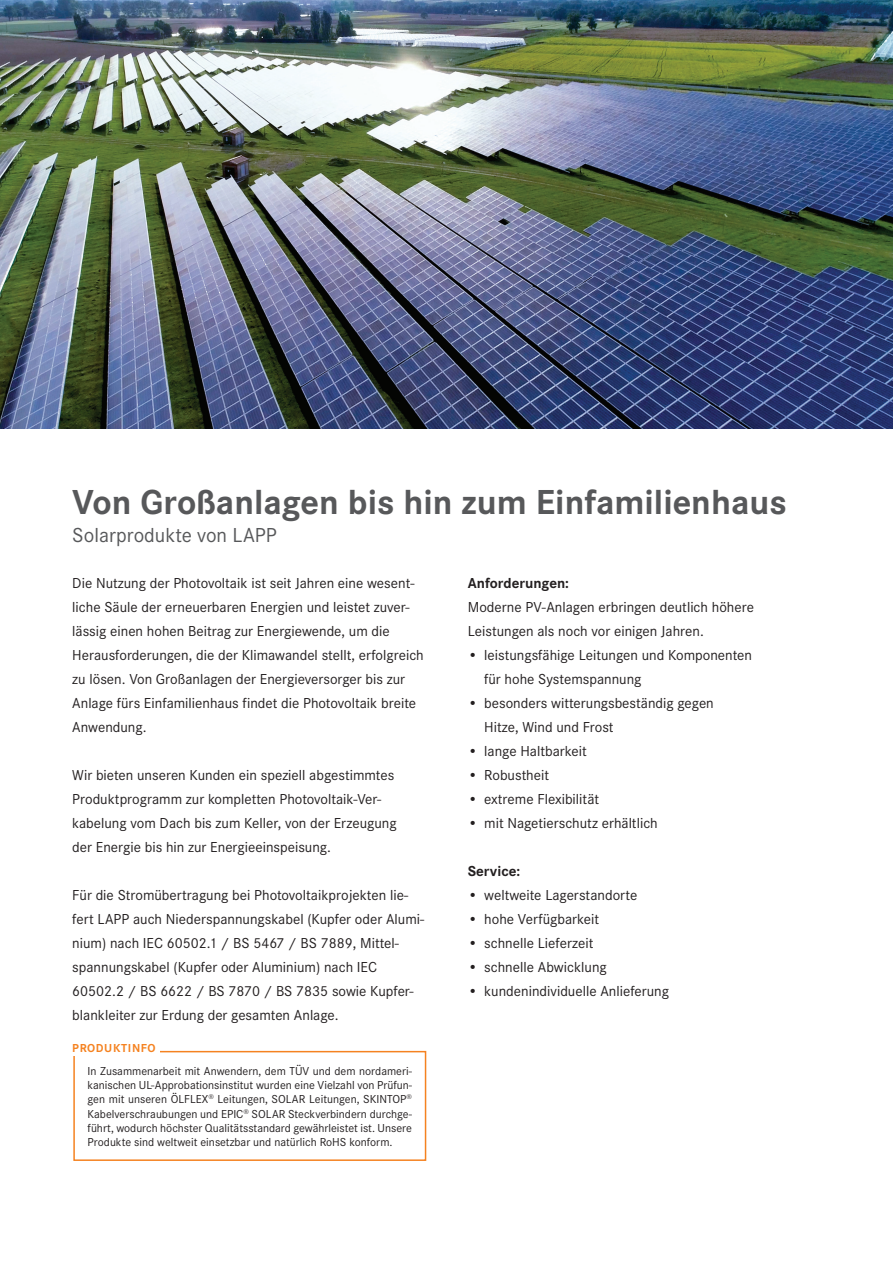
<style>
.page{position:relative;width:893px;height:1263px;background:#fff}
.page>*{position:absolute;margin:0;border:0;box-sizing:border-box;transform-origin:0 0}
.t1{font:700 36px "Corporate STOT";color:#57585a}
.t2{font:21px "Corporate STOT";color:#57585a}
.t3{font:15px/24px "Corporate STOT";color:#231f20}
.t4{font:700 15px "Corporate STOT";color:#231f20}
.t5{font:12px/14.2px "Corporate STOT";color:#231f20;text-align:justify}
.t6{font:700 12px "Corporate STOT";letter-spacing:.05em;color:#f58220}
</style>
<div class="page">
<img style="left:0;top:0;width:893px;height:428px">
<div style="left:73px;top:1051px;width:353px;height:110px;border:2px solid #f58220"></div>
<div style="left:72px;top:1043px;width:87px;height:13px;background:#fff"></div>
<h1 class="t1" style="left:72px;top:481px;width:716px">Von Großanlagen bis hin zum Einfamilienhaus</h1>
<h2 class="t2" style="left:72px;top:523px;width:206px">Solarprodukte von LAPP</h2>
<p class="t3" style="left:72px;top:571px;width:353px">Die Nutzung der Photovoltaik ist seit Jahren eine wesent&shy;liche Säule der erneuerbaren Energien und leistet zuver&shy;lässig einen hohen Beitrag zur Energiewende, um die Herausforderungen, die der Klimawandel stellt, erfolgreich zu lösen. Von Großanlagen der Energieversorger bis zur Anlage fürs Einfamilienhaus findet die Photovoltaik breite Anwendung.</p>
<p class="t3" style="left:72px;top:763px;width:326px">Wir bieten unseren Kunden ein speziell abgestimmtes Produktprogramm zur kompletten Photovoltaik-Ver&shy;kabelung vom Dach bis zum Keller, von der Erzeugung der Energie bis hin zur Energieeinspeisung.</p>
<p class="t3" style="left:72px;top:883px;width:353px">Für die Stromübertragung bei Photovoltaikprojekten lie&shy;fert LAPP auch Niederspannungskabel (Kupfer oder Alumi&shy;nium) nach IEC 60502.1 / BS 5467 / BS 7889, Mittel&shy;spannungskabel (Kupfer oder Aluminium) nach IEC 60502.2 / BS 6622 / BS 7870 / BS 7835 sowie Kupfer&shy;blankleiter zur Erdung der gesamten Anlage.</p>
<p class="t4" style="left:468px;top:574px;width:103px">Anforderungen:</p>
<p class="t3" style="left:468px;top:595px;width:288px">Moderne PV-Anlagen erbringen deutlich höhere<br>Leistungen als noch vor einigen Jahren.</p>
<p class="t3" style="left:484px;top:643px;width:269px;text-indent:-16px">• leistungsfähige Leitungen und Komponenten für hohe Systemspannung</p>
<p class="t3" style="left:484px;top:691px;width:231px;text-indent:-16px">• besonders witterungsbeständig gegen<br>Hitze, Wind und Frost</p>
<p class="t3" style="left:468px;top:739px;width:120px">• lange Haltbarkeit</p>
<p class="t3" style="left:468px;top:763px;width:83px">• Robustheit</p>
<p class="t3" style="left:468px;top:787px;width:133px">• extreme Flexibilität</p>
<p class="t3" style="left:468px;top:811px;width:192px">• mit Nagetierschutz erhältlich</p>
<p class="t4" style="left:468px;top:862px;width:54px">Service:</p>
<p class="t3" style="left:468px;top:883px;width:171px">• weltweite Lagerstandorte</p>
<p class="t3" style="left:468px;top:907px;width:133px">• hohe Verfügbarkeit</p>
<p class="t3" style="left:468px;top:931px;width:127px">• schnelle Lieferzeit</p>
<p class="t3" style="left:468px;top:955px;width:141px">• schnelle Abwicklung</p>
<p class="t3" style="left:468px;top:979px;width:203px">• kundenindividuelle Anlieferung</p>
<p class="t6" style="left:72px;top:1041px;width:85px">PRODUKTINFO</p>
<p class="t5" style="left:88px;top:1064px;width:326px">In Zusammenarbeit mit Anwendern, dem TÜV und dem nordameri&shy;kanischen UL-Approbationsinstitut wurden eine Vielzahl von Prüfun&shy;gen mit unseren ÖLFLEX<sup>®</sup> Leitungen, SOLAR Leitungen, SKINTOP<sup>® </sup>Kabelverschraubungen und EPIC<sup>®</sup> SOLAR Steckverbindern durchge&shy;führt, wodurch höchster Qualitätsstandard gewährleistet ist. Unsere Produkte sind weltweit einsetzbar und natürlich RoHS konform.</p>
</div>
